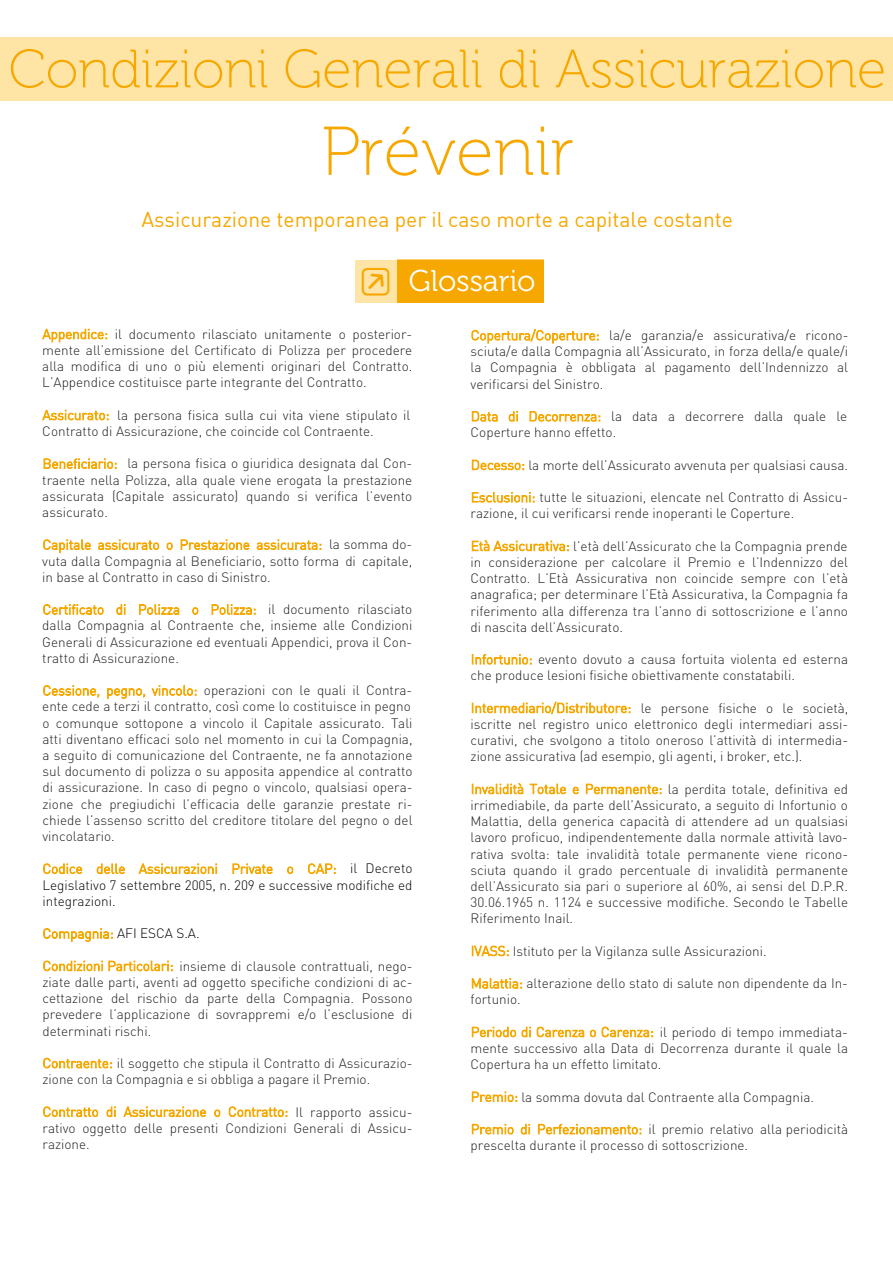
<style>
.page{position:relative;width:893px;height:1263px;background:#fff}
.page>*{position:absolute;margin:0;border:0;box-sizing:border-box;transform-origin:0 0}
.t1{font:69px "Museo 100";color:#f6a800}
.t2{font:54px "Museo 100";letter-spacing:-.005em;color:#f6a800}
.t3{font:30px "Museo 300";color:#fff}
.t4{font:21px "DIN";color:#f6a800}
.t5{font:300 13.5px/16.2px "DIN Pro";color:#231f20;text-align:justify}
.t6{font:300 13.5px/16.2px "DIN Pro";color:#000;text-align:justify}
.s1{font-family:"Button Bonus Rounded Positive";font-size:34.5px;color:#f6a800}
.s2{color:#f6a800}
</style>
<div class="page">
<svg style="left:356px;top:260px;width:188px;height:42px;background:#f7b524"></svg>
<h2 class="t2" style="left:9px;top:40px;width:879px">Condizioni Generali di Assicurazione</h2>
<h1 class="t1" style="left:321px;top:115px;width:254px">Prévenir</h1>
<p class="t4" style="left:141px;top:206px;width:593px">Assicurazione temporanea per il caso morte a capitale costante</p>
<p class="t3" style="left:359px;top:265px;width:178px"><span class="s1">W</span> Glossario</p>
<p class="t5" style="left:42px;top:325px;width:371px"><span class="s2">Appendice:</span> il documento rilasciato unitamente o posterior&shy;mente all’emissione del Certificato di Polizza per procedere alla modifica di uno o più elementi originari del Contratto.<br>L’Appendice costituisce parte integrante del Contratto.</p>
<p class="t5" style="left:42px;top:406px;width:370px"><span class="s2">Assicurato:</span> la persona fisica sulla cui vita viene stipulato il<br>Contratto di Assicurazione, che coincide col Contraente.</p>
<p class="t5" style="left:42px;top:454px;width:371px"><span class="s2">Beneficiario:</span> la persona fisica o giuridica designata dal Con&shy;traente nella Polizza, alla quale viene erogata la prestazione assicurata (Capitale assicurato) quando si verifica l’evento assicurato.</p>
<p class="t5" style="left:42px;top:535px;width:371px"><span class="s2">Capitale assicurato o Prestazione assicurata:</span> la somma do&shy;vuta dalla Compagnia al Beneficiario, sotto forma di capitale, in base al Contratto in caso di Sinistro.</p>
<p class="t5" style="left:42px;top:600px;width:371px"><span class="s2">Certificato di Polizza o Polizza:</span> il documento rilasciato dalla Compagnia al Contraente che, insieme alle Condizioni Generali di Assicurazione ed eventuali Appendici, prova il Con&shy;tratto di Assicurazione.</p>
<p class="t5" style="left:42px;top:681px;width:372px;text-align:left"><span class="s2">Cessione, pegno, vincolo:</span> operazioni con le quali il Contra&shy;ente cede a terzi il contratto, così come lo costituisce in pegno o comunque sottopone a vincolo il Capitale assicurato. Tali atti diventano efficaci solo nel momento in cui la Compagnia, a seguito di comunicazione del Contraente, ne fa annotazione sul documento di polizza o su apposita appendice al contratto di assicurazione. In caso di pegno o vincolo, qualsiasi opera&shy;zione che pregiudichi l’efficacia delle garanzie prestate ri&shy;chiede l’assenso scritto del creditore titolare del pegno o del vincolatario.</p>
<p class="t6" style="left:43px;top:859px;width:371px"><span class="s2">Codice delle Assicurazioni Private o CAP:</span> il Decreto Legislativo 7 settembre 2005, n. 209 e successive modifiche ed integrazioni.</p>
<p class="t6" style="left:43px;top:924px;width:159px"><span class="s2">Compagnia:</span> AFI ESCA S.A.</p>
<p class="t5" style="left:43px;top:956px;width:371px"><span class="s2">Condizioni Particolari:</span> insieme di clausole contrattuali, nego&shy;ziate dalle parti, aventi ad oggetto specifiche condizioni di ac&shy;cettazione del rischio da parte della Compagnia. Possono prevedere l’applicazione di sovrappremi e/o l’esclusione di determinati rischi.</p>
<p class="t5" style="left:43px;top:1054px;width:371px"><span class="s2">Contraente:</span> il soggetto che stipula il Contratto di Assicurazio&shy;zione con la Compagnia e si obbliga a pagare il Premio.</p>
<p class="t5" style="left:43px;top:1102px;width:371px"><span class="s2">Contratto di Assicurazione o Contratto:</span> Il rapporto assicu&shy;rativo oggetto delle presenti Condizioni Generali di Assicu&shy;razione.</p>
<p class="t5" style="left:471px;top:326px;width:379px"><span class="s2">Copertura/Coperture:</span> la/e garanzia/e assicurativa/e ricono&shy;sciuta/e dalla Compagnia all’Assicurato, in forza della/e quale/i la Compagnia è obbligata al pagamento dell’Indennizzo al verificarsi del Sinistro.</p>
<p class="t5" style="left:471px;top:407px;width:378px"><span class="s2">Data di Decorrenza:</span> la data a decorrere dalla quale le<br>Coperture hanno effetto.</p>
<p class="t5" style="left:471px;top:455px;width:379px"><span class="s2">Decesso:</span> la morte dell’Assicurato avvenuta per qualsiasi causa.</p>
<p class="t5" style="left:471px;top:488px;width:379px"><span class="s2">Esclusioni:</span> tutte le situazioni, elencate nel Contratto di Assicu&shy;razione, il cui verificarsi rende inoperanti le Coperture.</p>
<p class="t5" style="left:471px;top:536px;width:379px"><span class="s2">Età Assicurativa:</span> l’età dell’Assicurato che la Compagnia prende in considerazione per calcolare il Premio e l’Indennizzo del Contratto. L’Età Assicurativa non coincide sempre con l’età anagrafica; per determinare l’Età Assicurativa, la Compagnia fa riferimento alla differenza tra l’anno di sottoscrizione e l’anno di nascita dell’Assicurato.</p>
<p class="t5" style="left:471px;top:650px;width:379px"><span class="s2">Infortunio:</span> evento dovuto a causa fortuita violenta ed esterna che produce lesioni fisiche obiettivamente constatabili.</p>
<p class="t5" style="left:471px;top:698px;width:379px"><span class="s2">Intermediario/Distributore:</span> le persone fisiche o le società, iscritte nel registro unico elettronico degli intermediari assi&shy;curativi, che svolgono a titolo oneroso l’attività di intermedia&shy;zione assicurativa (ad esempio, gli agenti, i broker, etc.).</p>
<p class="t5" style="left:471px;top:779px;width:379px"><span class="s2">Invalidità Totale e Permanente:</span> la perdita totale, definitiva ed irrimediabile, da parte dell’Assicurato, a seguito di Infortunio o Malattia, della generica capacità di attendere ad un qualsiasi lavoro proficuo, indipendentemente dalla normale attività lavo&shy;rativa svolta: tale invalidità totale permanente viene ricono&shy;sciuta quando il grado percentuale di invalidità permanente dell’Assicurato sia pari o superiore al 60%, ai sensi del D.P.R.<br>30.06.1965 n. 1124 e successive modifiche. Secondo le Tabelle Riferimento Inail.</p>
<p class="t5" style="left:471px;top:941px;width:297px"><span class="s2">IVASS:</span> Istituto per la Vigilanza sulle Assicurazioni.</p>
<p class="t5" style="left:471px;top:974px;width:379px"><span class="s2">Malattia:</span> alterazione dello stato di salute non dipendente da In&shy;fortunio.</p>
<p class="t5" style="left:471px;top:1022px;width:379px"><span class="s2">Periodo di Carenza o Carenza:</span> il periodo di tempo immediata&shy;mente successivo alla Data di Decorrenza durante il quale la Copertura ha un effetto limitato.</p>
<p class="t5" style="left:471px;top:1087px;width:345px"><span class="s2">Premio:</span> la somma dovuta dal Contraente alla Compagnia.</p>
<p class="t5" style="left:471px;top:1120px;width:379px"><span class="s2">Premio di Perfezionamento:</span> il premio relativo alla periodicità prescelta durante il processo di sottoscrizione.</p>
</div>
